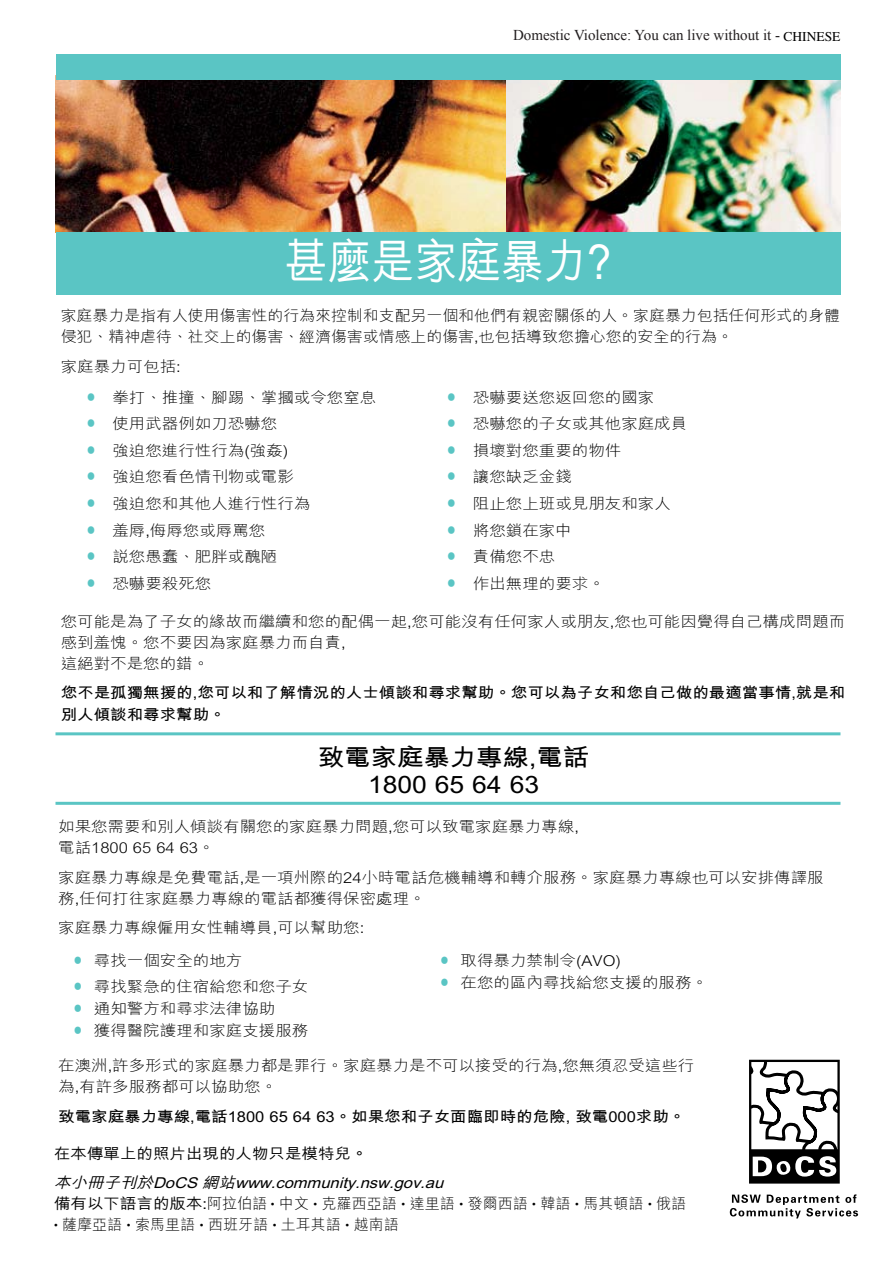
<style>
.page{position:relative;width:893px;height:1263px;background:#fff}
.page>*{position:absolute;margin:0;border:0;box-sizing:border-box;transform-origin:0 0}
.t1{font:500 48px "M Hei";color:#fff;scale:.9 1}
.t2{font:700 24px/27px "M Hei";color:#000;text-align:center;scale:1.1 1}
.t3{font:300 15px/21px "M Hei";color:#000;scale:1.1 1}
.t4{font:700 15px/21.8px "M Hei";color:#000;scale:1.1 1}
.t5{font:300 15px/21px "M Hei";color:#000;scale:1.06 1}
.t6{font:italic 500 15px/21px "M Hei";color:#000;scale:1.1 1}
.t7{font:15px "Times New Roman";color:#231f20}
.t8{font:300 15px "M Hei";color:#000}
.t9{font:500 15px "M Hei";color:#000;scale:1.1 1}
.s1{font-family:"Times";font-size:13.5px;color:#000}
.s2{font-family:"VNI Helve Condense";font-weight:400;font-size:15.6px;color:#5ac5c4}
.s3{font-family:"VNI Helve Condense";font-weight:400;color:#5ac5c4}
.s4{font-style:normal}
.s5{font-weight:300;font-style:normal}
.s6{font-family:"Myriad Pro";font-weight:300;font-style:normal}
.s7{font-family:"Myriad Pro"}
</style>
<div class="page">
<img style="left:56px;top:80px;width:450px;height:152px">
<img style="left:506px;top:80px;width:334px;height:152px">
<div style="left:56px;top:54px;width:784px;height:26px;background:#5ac5c4"></div>
<div style="left:56px;top:232px;width:784px;height:63px;background:#5ac5c4"></div>
<svg style="left:730px;top:1194px;width:128px;height:24px"></svg>
<svg style="left:749px;top:1060px;width:91px;height:123px"></svg>
<hr style="left:56px;top:732px;width:784px;height:3px;background:#5ac5c4">
<hr style="left:56px;top:802px;width:784px;height:3px;background:#5ac5c4">
<p class="t7" style="left:513px;top:27px;width:329px">Domestic Violence: You can live without it - <span class="s1">CHINESE</span></p>
<h1 class="t1" style="left:285px;top:236px;width:364px">甚麼是家庭暴力?</h1>
<p class="t5" style="left:61px;top:306px;width:737px">家庭暴力是指有人使用傷害性的行為來控制和支配另一個和他們有親密關係的人。家庭暴力包括任何形式的身體侵犯、精神虐待、社交上的傷害、經濟傷害或情感上的傷害,也包括導致您擔心您的安全的行為。</p>
<p class="t3" style="left:61px;top:356px;width:111px">家庭暴力可包括:</p>
<p class="t3" style="left:85px;top:387px;width:267px"><span class="s2">•</span> 拳打、推撞、腳踢、掌摑或令您窒息</p>
<p class="t3" style="left:85px;top:414px;width:177px"><span class="s2">•</span> 使用武器例如刀恐嚇您</p>
<p class="t3" style="left:85px;top:440px;width:187px"><span class="s2">•</span> 強迫您進行性行為(強姦)</p>
<p class="t3" style="left:85px;top:467px;width:192px"><span class="s2">•</span> 強迫您看色情刊物或電影</p>
<p class="t3" style="left:85px;top:494px;width:207px"><span class="s2">•</span> 強迫您和其他人進行性行為</p>
<p class="t3" style="left:85px;top:520px;width:166px"><span class="s2">•</span> 羞辱,侮辱您或辱罵您</p>
<p class="t3" style="left:85px;top:547px;width:177px"><span class="s2">•</span> 說您愚蠢、肥胖或醜陋</p>
<p class="t3" style="left:85px;top:573px;width:117px"><span class="s2">•</span> 恐嚇要殺死您</p>
<p class="t3" style="left:445px;top:387px;width:192px"><span class="s2">•</span> 恐嚇要送您返回您的國家</p>
<p class="t3" style="left:445px;top:414px;width:222px"><span class="s2">•</span> 恐嚇您的子女或其他家庭成員</p>
<p class="t3" style="left:445px;top:440px;width:162px"><span class="s2">•</span> 損壞對您重要的物件</p>
<p class="t3" style="left:445px;top:467px;width:117px"><span class="s2">•</span> 讓您缺乏金錢</p>
<p class="t3" style="left:445px;top:494px;width:207px"><span class="s2">•</span> 阻止您上班或見朋友和家人</p>
<p class="t3" style="left:445px;top:520px;width:117px"><span class="s2">•</span> 將您鎖在家中</p>
<p class="t3" style="left:445px;top:547px;width:102px"><span class="s2">•</span> 責備您不忠</p>
<p class="t3" style="left:445px;top:573px;width:147px"><span class="s2">•</span> 作出無理的要求。</p>
<p class="t3" style="left:61px;top:611px;width:715px">您可能是為了子女的緣故而繼續和您的配偶一起,您可能沒有任何家人或朋友,您也可能因覺得自己構成問題而感到羞愧。您不要因為家庭暴力而自責,<br>這絕對不是您的錯。</p>
<p class="t4" style="left:61px;top:682px;width:715px">您不是孤獨無援的,您可以和了解情況的人士傾談和尋求幫助。您可以為子女和您自己做的最適當事情,就是和別人傾談和尋求幫助。</p>
<h2 class="t2" style="left:318px;top:745px;width:248px">致電家庭暴力專線,電話<br>1800 65 64 63</h2>
<p class="t3" style="left:58px;top:816px;width:475px">如果您需要和別人傾談有關您的家庭暴力問題,您可以致電家庭暴力專線,電話1800 65 64 63。</p>
<p class="t3" style="left:58px;top:867px;width:697px">家庭暴力專線是免費電話,是一項州際的24小時電話危機輔導和轉介服務。家庭暴力專線也可以安排傳譯服務,任何打往家庭暴力專線的電話都獲得保密處理。</p>
<p class="t3" style="left:58px;top:917px;width:280px">家庭暴力專線僱用女性輔導員,可以幫助您:</p>
<p class="t3" style="left:72px;top:950px;width:157px"><span class="s3">•</span> 尋找一個安全的地方</p>
<p class="t3" style="left:72px;top:976px;width:217px"><span class="s3">•</span> 尋找緊急的住宿給您和您子女</p>
<p class="t3" style="left:72px;top:998px;width:187px"><span class="s3">•</span> 通知警方和尋求法律協助</p>
<p class="t3" style="left:72px;top:1020px;width:217px"><span class="s3">•</span> 獲得醫院護理和家庭支援服務</p>
<p class="t3" style="left:439px;top:950px;width:167px"><span class="s3">•</span> 取得暴力禁制令(AVO)</p>
<p class="t3" style="left:439px;top:972px;width:247px"><span class="s3">•</span> 在您的區內尋找給您支援的服務。</p>
<p class="t3" style="left:58px;top:1056px;width:580px">在澳洲,許多形式的家庭暴力都是罪行。家庭暴力是不可以接受的行為,您無須忍受這些行為,有許多服務都可以協助您。</p>
<p class="t4" style="left:58px;top:1106px;width:572px">致電家庭暴力專線,電話1800 65 64 63。如果您和子女面臨即時的危險, 致電000求助。</p>
<p class="t9" style="left:54px;top:1145px;width:286px">在本傳單上的照片出現的人物只是模特兒。</p>
<p class="t6" style="left:54px;top:1172px;width:576px">本小冊子刊於DoCS 網站www.community.nsw.gov.au<br><span class="s4">備有以下語言的版本:</span><span class="s5">阿拉伯語</span> <span class="s6">•</span> <span class="s5">中文</span> <span class="s6">•</span> <span class="s5">克羅西亞語</span> <span class="s6">•</span> <span class="s5">達里語</span> <span class="s6">•</span> <span class="s5">發爾西語</span> <span class="s6">•</span> <span class="s5">韓語</span> <span class="s6">•</span> <span class="s5">馬其頓語</span> <span class="s6">•</span> <span class="s5">俄語</span></p>
<p class="t8" style="left:54px;top:1217px;width:346px"><span class="s7">•</span> 薩摩亞語 <span class="s7">•</span> 索馬里語 <span class="s7">•</span> 西班牙語 <span class="s7">•</span> 土耳其語 <span class="s7">•</span> 越南語</p>
</div>
